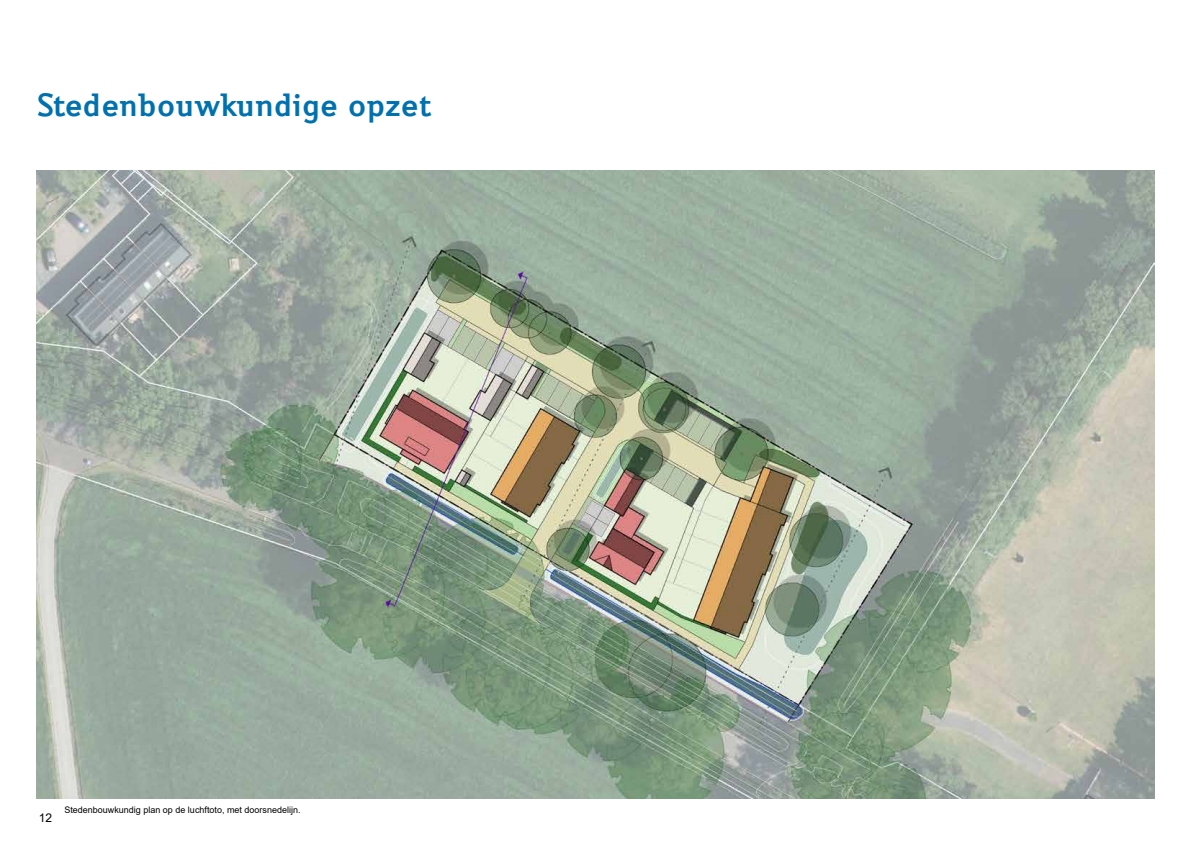
<style>
.page{position:relative;width:1191px;height:842px;background:#fff}
.page>*{position:absolute;margin:0;border:0;box-sizing:border-box;transform-origin:0 0}
.t1{font:700 36px "Jeunesse Std";color:#0071af}
.t2{font:12px "Arial";color:#000}
.t3{font:9px "Arial";color:#000}
</style>
<div class="page">
<img style="left:36px;top:170px;width:1119px;height:629px">
<h1 class="t1" style="left:36px;top:84px;width:397px">Stedenbouwkundige opzet</h1>
<h2 class="t2" style="left:39px;top:809px;width:15px">12</h2>
<p class="t3" style="left:64px;top:803px;width:238px">Stedenbouwkundig plan op de luchftoto, met doorsnedelijn.</p>
</div>
